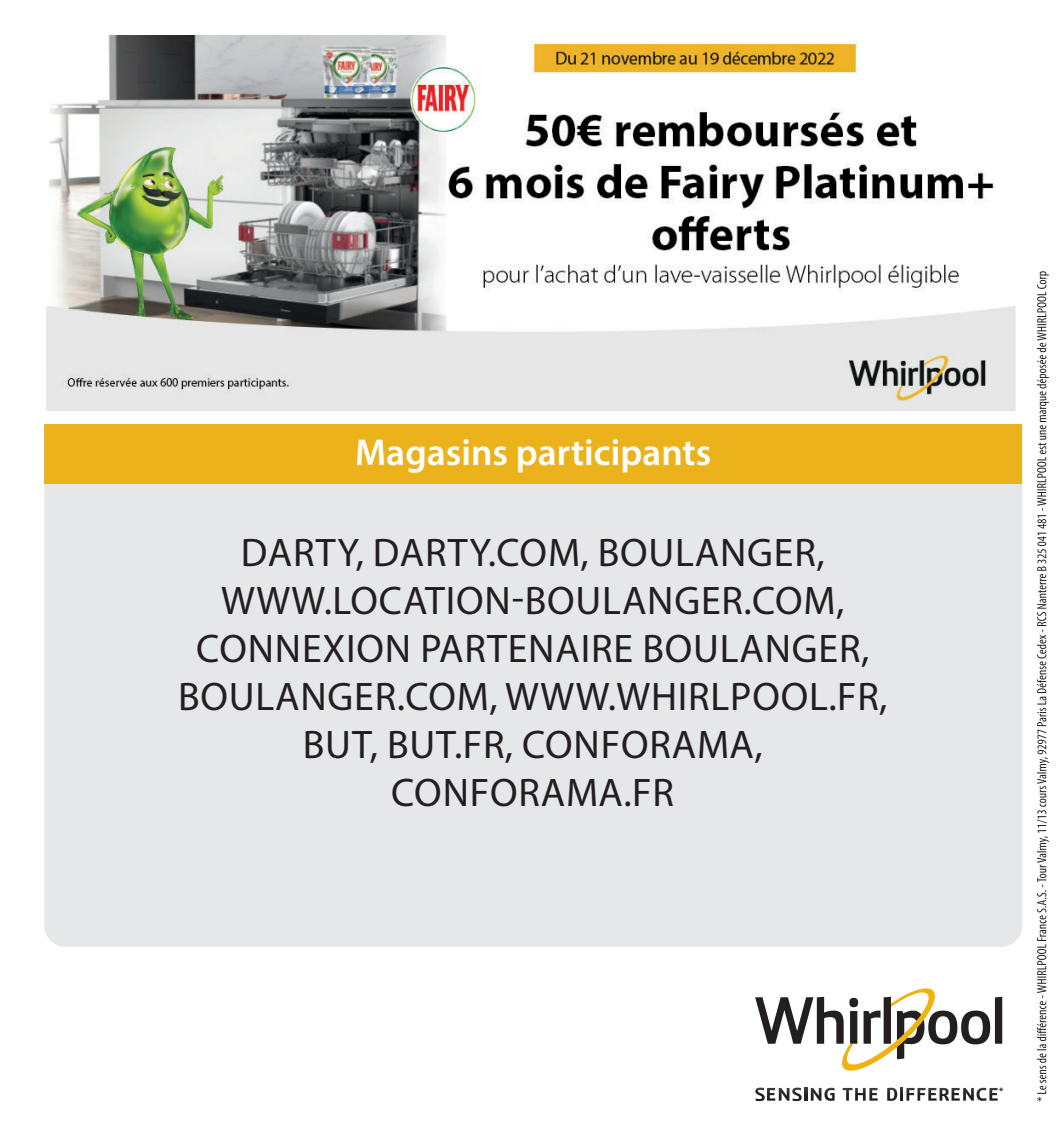
<style>
.page{position:relative;width:1063px;height:1134px;background:#fff}
.page>*{position:absolute;margin:0;border:0;box-sizing:border-box;transform-origin:0 0}
.t1{font:40px/48px "Myriad Pro";letter-spacing:.02em;color:#231f20;text-align:center}
.t2{font:600 37.5px "Myriad Pro";color:#fff}
.t3{font:700 9.5px "Myriad Pro";color:#231f20}
</style>
<div class="page">
<div style="left:44px;top:484px;width:978px;height:463px;background:#e6e7e9"></div>
<svg style="left:887px;top:1088px;width:111px;height:13px"></svg>
<svg style="left:843px;top:1088px;width:35px;height:13px"></svg>
<svg style="left:755px;top:1087px;width:80px;height:14px"></svg>
<div style="left:995px;top:997px;width:7px;height:47px;background:#231f20"></div>
<svg style="left:755px;top:988px;width:235px;height:83px"></svg>
<svg style="left:1037px;top:271px;width:12px;height:830px"></svg>
<div style="left:44px;top:424px;width:978px;height:60px;background:#ecb21b"></div>
<img style="left:46px;top:35px;width:970px;height:375px">
<p class="t2" style="left:355px;top:428px;width:358px">Magasins participants</p>
<p class="t1" style="left:178px;top:528px;width:711px">DARTY, DARTY.COM, BOULANGER,<br>WWW.LOCATION-BOULANGER.COM,<br>CONNEXION PARTENAIRE BOULANGER,<br>BOULANGER.COM, WWW.WHIRLPOOL.FR,<br>BUT, BUT.FR, CONFORAMA,<br>CONFORAMA.FR</p>
<p class="t3" style="left:999px;top:1085px;width:6px">*</p>
</div>
